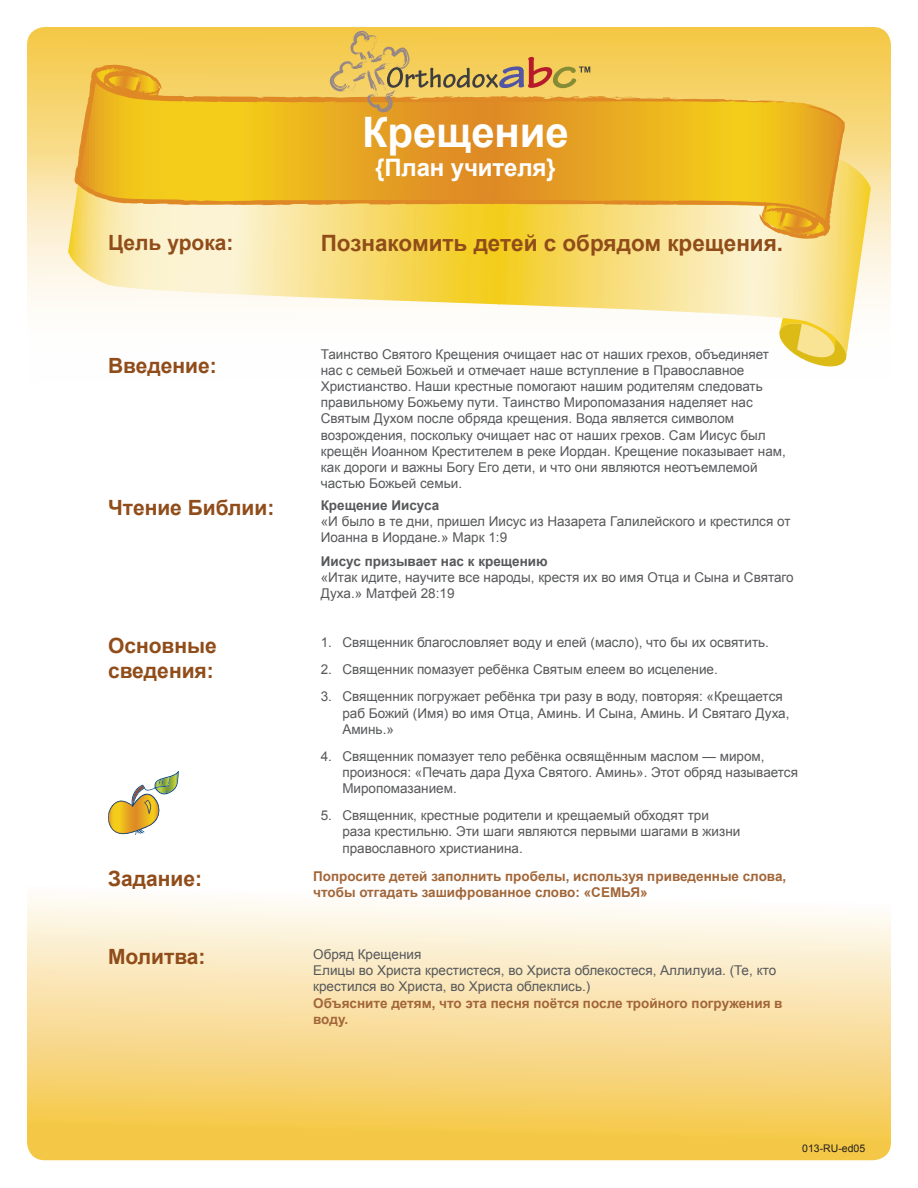
<style>
.page{position:relative;width:918px;height:1188px;background:#fff}
.page>*{position:absolute;margin:0;border:0;box-sizing:border-box;transform-origin:0 0}
.t1{font:700 42px "Arial";letter-spacing:-.005em;color:#fff}
.t2{font:700 24px "Arial";letter-spacing:-.005em;color:#fff}
.t3{font:700 22.5px "Arial";color:#904c19}
.t4{font:700 21px/25.2px "Arial";color:#904c19}
.t5{font:13.5px/16.2px "Arial";color:#57585a}
.t6{font:700 13.5px/16.2px "Arial";color:#a26638}
.t7{font:700 13.5px "Arial";color:#57585a}
.t8{font:10.5px "Arial";color:#231f20}
</style>
<div class="page">
<svg style="left:27px;top:27px;width:864px;height:372px"></svg>
<div style="left:27px;top:847px;width:864px;height:313px;background:linear-gradient(to bottom,#fff,#f4c33f);border-radius:18px"></div>
<svg style="left:778px;top:356px;width:77px;height:13px"></svg>
<svg style="left:68px;top:84px;width:803px;height:272px"></svg>
<svg style="left:760px;top:229px;width:75px;height:10px"></svg>
<svg style="left:74px;top:75px;width:776px;height:154px;background:#edbb3a"></svg>
<svg style="left:789px;top:102px;width:19px;height:3px"></svg>
<svg style="left:610px;top:96px;width:8px;height:2px"></svg>
<svg style="left:78px;top:47px;width:84px;height:138px;background:#edb82c"></svg>
<svg style="left:108px;top:771px;width:71px;height:64px"></svg>
<svg style="left:330px;top:31px;width:260px;height:82px;background:#e2b54f"></svg>
<h1 class="t1" style="left:362px;top:104px;width:208px">Крещение</h1>
<h2 class="t2" style="left:375px;top:151px;width:182px">{План учителя}</h2>
<h3 class="t4" style="left:108px;top:231px;width:127px">Цель урока:</h3>
<h3 class="t3" style="left:321px;top:228px;width:464px">Познакомить детей с обрядом крещения.</h3>
<h3 class="t4" style="left:108px;top:353px;width:110px">Введение:</h3>
<p class="t5" style="left:321px;top:346px;width:467px">Таинство Святого Крещения очищает нас от наших грехов, объединяет нас с семьей Божьей и отмечает наше вступление в Православное Христианство. Наши крестные помогают нашим родителям следовать правильному Божьему пути. Таинство Миропомазания наделяет нас Святым Духом после обряда крещения. Вода является символом возрождения, поскольку очищает нас от наших грехов. Сам Иисус был крещён Иоанном Крестителем в реке Иордан. Крещение показывает нам, как дороги и важны Богу Его дети, и что они являются неотъемлемой частью Божьей семьи.</p>
<h3 class="t4" style="left:108px;top:496px;width:168px">Чтение Библии:</h3>
<p class="t7" style="left:321px;top:496px;width:120px">Крещение Иисуса</p>
<p class="t5" style="left:321px;top:513px;width:471px">«И было в те дни, пришел Иисус из Назарета Галилейского и крестился от<br>Иоанна в Иордане.» Марк 1:9</p>
<p class="t7" style="left:321px;top:552px;width:229px">Иисус призывает нас к крещению</p>
<p class="t5" style="left:321px;top:569px;width:474px">«Итак идите, научите все народы, крестя их во имя Отца и Сына и Святаго<br>Духа.» Матфей 28:19</p>
<h3 class="t4" style="left:108px;top:633px;width:110px">Основные сведения:</h3>
<p class="t5" style="left:321px;top:635px;width:450px">1. Священник благословляет воду и елей (масло), что бы их освятить.</p>
<p class="t5" style="left:321px;top:662px;width:399px">2. Священник помазует ребёнка Святым елеем во исцеление.</p>
<p class="t5" style="left:342px;top:689px;width:449px;text-indent:-22px">3. Священник погружает ребёнка три разу в воду, повторяя: «Крещается раб Божий (Имя) во имя Отца, Аминь. И Сына, Аминь. И Святаго Духа,<br>Аминь.»</p>
<p class="t5" style="left:342px;top:748px;width:457px;text-indent:-22px">4. Священник помазует тело ребёнка освящённым маслом — миром, произнося: «Печать дара Духа Святого. Аминь». Этот обряд называется<br>Миропомазанием.</p>
<p class="t5" style="left:342px;top:807px;width:399px;text-indent:-22px">5. Священник, крестные родители и крещаемый обходят три раза крестильню. Эти шаги являются первыми шагами в жизни православного христианина.</p>
<h3 class="t4" style="left:108px;top:867px;width:96px">Задание:</h3>
<p class="t6" style="left:313px;top:868px;width:475px">Попросите детей заполнить пробелы, используя приведенные слова, чтобы отгадать зашифрованное слово: «СЕМЬЯ»</p>
<h3 class="t4" style="left:108px;top:945px;width:99px">Молитва:</h3>
<p class="t5" style="left:313px;top:946px;width:465px">Обряд Крещения<br>Елицы во Христа крестистеся, во Христа облекостеся, Аллилуиа. (Те, кто крестился во Христа, во Христа облеклись.)</p>
<p class="t6" style="left:313px;top:995px;width:471px">Объясните детям, что эта песня поётся после тройного погружения в воду.</p>
<p class="t8" style="left:802px;top:1142px;width:65px">013-RU-ed05</p>
</div>
